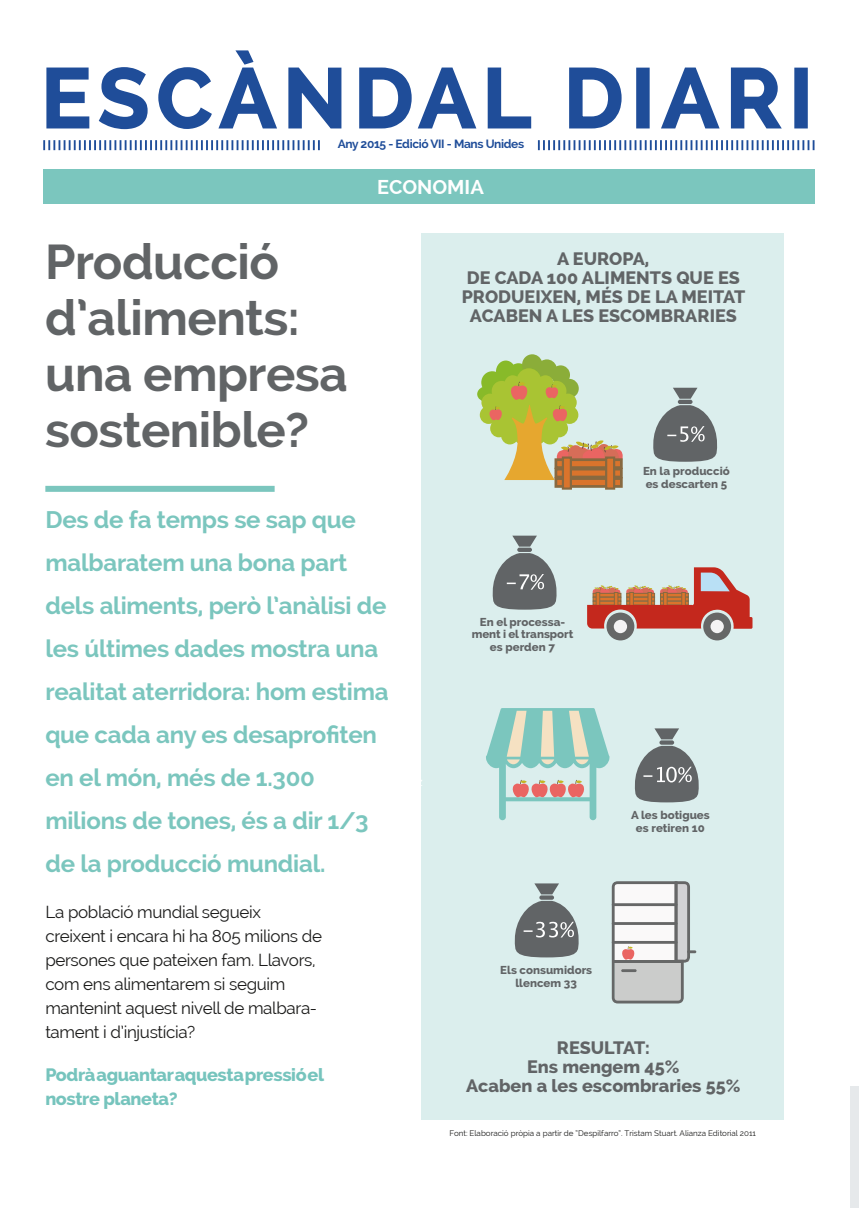
<style>
.page{position:relative;width:859px;height:1208px;background:#fff}
.page>*{position:absolute;margin:0;border:0;box-sizing:border-box;transform-origin:0 0}
.t1{font:700 83px "Raleway";letter-spacing:.09em;color:#1f4d99}
.t2{font:700 49px/56px "Raleway";letter-spacing:-.01em;color:#616466}
.t3{font:700 24px/43px "Raleway";letter-spacing:-.01em;color:#7bc6be}
.t4{font:700 20px "Raleway";color:#fff}
.t5{font:800 18px/19px "Raleway";color:#616466;text-align:center}
.t6{font:800 18px/24px "Raleway";letter-spacing:-.02em;color:#76c4bd}
.t7{font:17px/24px "Raleway";letter-spacing:-.02em;color:#1c1c1b}
.t8{font:700 12px "Raleway";letter-spacing:-.03em;color:#1f4d99}
.t9{font:500 12px "Raleway";color:#fff}
.t10{font:800 11.5px/12.8px "Raleway";color:#616466;text-align:center}
.t11{font:8px "Raleway";color:#1c1c1b}
</style>
<div class="page">
<div style="left:422px;top:232px;width:362px;height:887px;background:#dbeeed"></div>
<div style="left:850px;top:1086px;width:9px;height:122px;background:#e6e9eb"></div>
<svg style="left:46px;top:67px;width:44px;height:62px"></svg>
<svg style="left:98px;top:67px;width:50px;height:63px"></svg>
<svg style="left:158px;top:50px;width:119px;height:79px"></svg>
<svg style="left:288px;top:67px;width:54px;height:62px"></svg>
<svg style="left:359px;top:67px;width:118px;height:62px"></svg>
<svg style="left:487px;top:67px;width:45px;height:62px"></svg>
<svg style="left:569px;top:67px;width:53px;height:62px"></svg>
<div style="left:636px;top:68px;width:14px;height:60px;border:2px solid #1f4d99"></div>
<svg style="left:661px;top:67px;width:59px;height:62px"></svg>
<svg style="left:730px;top:67px;width:52px;height:62px"></svg>
<div style="left:794px;top:68px;width:14px;height:60px;border:2px solid #1f4d99"></div>
<div style="left:43px;top:169px;width:771px;height:35px;background:#7bc6be"></div>
<div style="left:45px;top:486px;width:230px;height:6px;background:#7bc6be"></div>
<svg style="left:477px;top:354px;width:146px;height:136px"></svg>
<div style="left:554px;top:458px;width:69px;height:11px;background:#da742c;border:3px solid #886940"></div>
<svg style="left:554px;top:468px;width:69px;height:9px"></svg>
<div style="left:554px;top:477px;width:69px;height:11px;background:#da742c;border:3px solid #886940"></div>
<div style="left:562px;top:456px;width:10px;height:33px;background:#da742c;border:2px solid #886940"></div>
<div style="left:605px;top:456px;width:10px;height:33px;background:#da742c;border:2px solid #886940"></div>
<svg style="left:673px;top:388px;width:24px;height:11px"></svg>
<hr style="left:678px;top:400px;width:14px;height:4px;background:#616466;border-radius:2px">
<svg style="left:653px;top:405px;width:65px;height:57px"></svg>
<div style="left:703px;top:612px;width:28px;height:28px;background:#666767;border-radius:50%"></div>
<div style="left:710px;top:620px;width:14px;height:13px;background:#f4f3f4;border-radius:50%"></div>
<div style="left:606px;top:612px;width:28px;height:28px;background:#666767;border-radius:50%"></div>
<div style="left:614px;top:620px;width:13px;height:13px;background:#f4f3f4;border-radius:50%"></div>
<svg style="left:587px;top:567px;width:165px;height:62px"></svg>
<svg style="left:512px;top:535px;width:25px;height:11px"></svg>
<div style="left:517px;top:547px;width:15px;height:5px;background:#616466;border-radius:2px"></div>
<svg style="left:492px;top:553px;width:65px;height:56px"></svg>
<svg style="left:486px;top:708px;width:123px;height:112px"></svg>
<svg style="left:654px;top:728px;width:25px;height:11px"></svg>
<svg style="left:659px;top:740px;width:15px;height:4px"></svg>
<svg style="left:634px;top:746px;width:65px;height:56px"></svg>
<svg style="left:612px;top:881px;width:84px;height:122px;background:#cbcbcb"></svg>
<svg style="left:534px;top:883px;width:25px;height:11px"></svg>
<svg style="left:539px;top:895px;width:15px;height:4px"></svg>
<svg style="left:514px;top:901px;width:65px;height:56px"></svg>
<svg style="left:538px;top:140px;width:276px;height:10px"></svg>
<svg style="left:43px;top:140px;width:277px;height:10px"></svg>
<h1 class="t1" style="left:41px;top:51px;width:773px">ESCÀNDAL DIARI</h1>
<p class="t8" style="left:338px;top:137px;width:188px">Any 2015 - Edició VII - Mans Unides</p>
<h2 class="t2" style="left:45px;top:233px;width:304px">Producció d’aliments: una empresa sostenible?</h2>
<p class="t4" style="left:377px;top:176px;width:108px">ECONOMIA</p>
<p class="t5" style="left:462px;top:249px;width:285px">A EUROPA,<br>DE CADA 100 ALIMENTS QUE ES<br>PRODUEIXEN, MÉS DE LA MEITAT<br>ACABEN A LES ESCOMBRARIES</p>
<p class="t10" style="left:643px;top:465px;width:88px;text-align:left">En la producció es descarten 5</p>
<p class="t3" style="left:45px;top:498px;width:345px">Des de fa temps se sap que malbaratem una bona part dels aliments, però l’anàlisi de les últimes dades mostra una realitat aterridora: hom estima que cada any es desaprofiten en el món, més de 1.300 milions de tones, és a dir 1/3 de la producció mundial.</p>
<p class="t7" style="left:45px;top:900px;width:278px">La població mundial segueix creixent i encara hi ha 805 milions de persones que pateixen fam. Llavors, com ens alimentarem si seguim mantenint aquest nivell de malbara&shy;tament i d’injustícia?</p>
<p class="t6" style="left:45px;top:1062px;width:280px">Podrà aguantar aquesta pressió el nostre planeta?</p>
<p class="t10" style="left:472px;top:615px;width:103px">En el processa&shy;ment i el transport es perden 7</p>
<p class="t9" style="left:417px;top:774px;width:7px">z</p>
<p class="t10" style="left:631px;top:808px;width:80px">A les botigues es retiren 10</p>
<p class="t10" style="left:500px;top:963px;width:93px">Els consumidors llencem 33</p>
<p class="t5" style="left:466px;top:1038px;width:276px">RESULTAT:<br>Ens mengem 45%<br>Acaben a les escombraries 55%</p>
<p class="t11" style="left:450px;top:1128px;width:308px">Font: Elaboració pròpia a partir de “Despilfarro”. Tristam Stuart. Alianza Editorial 2011</p>
</div>
